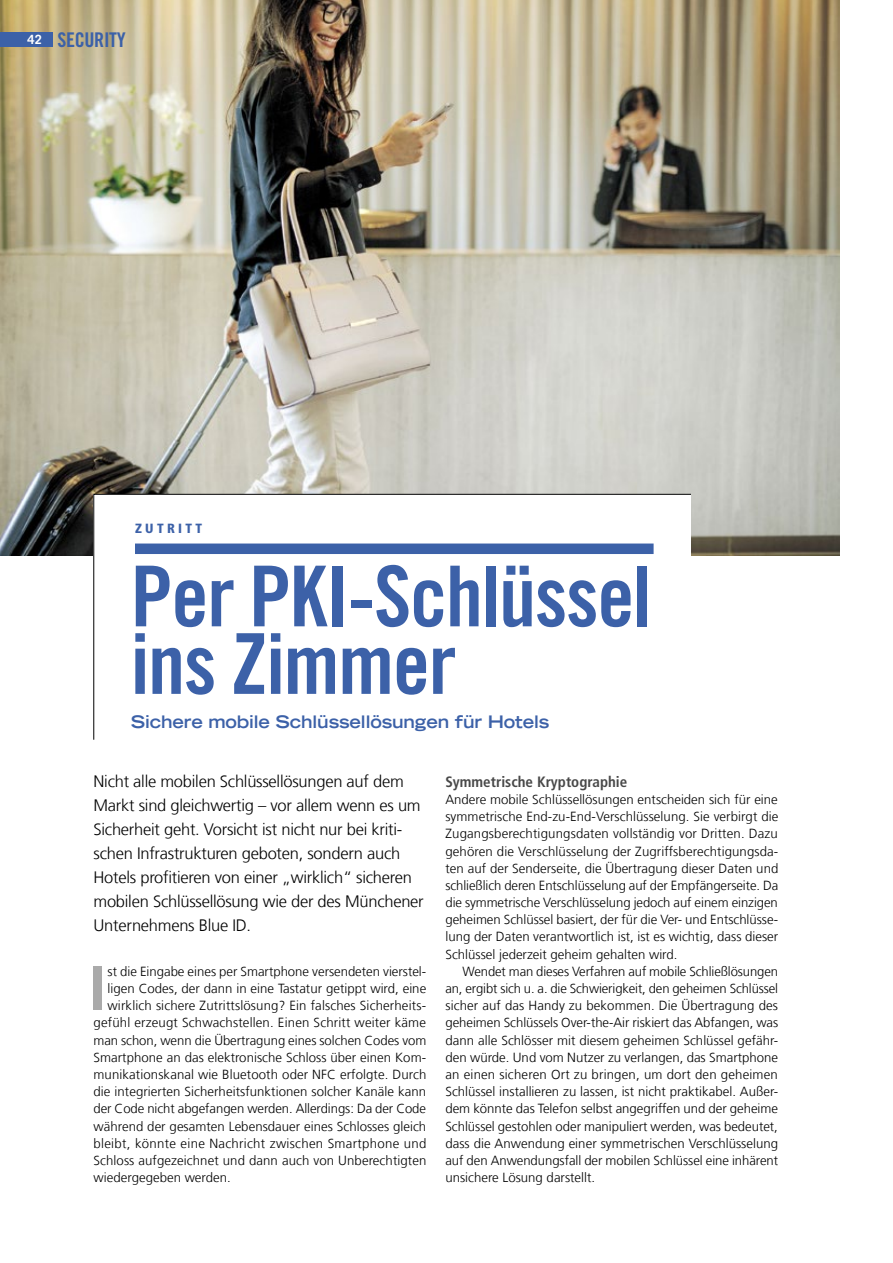
<style>
.page{position:relative;width:893px;height:1263px;background:#fff}
.page>*{position:absolute;margin:0;border:0;box-sizing:border-box;transform-origin:0 0}
.t1{font:84px/67.5px "Trade Gothic LT Com Bd Cn 20";letter-spacing:-.015em;color:#3c61a8}
.t2{font:700 expanded 60.45px "Trade Gothic LT Std";color:#aaa}
.t3{font:20.25px "Trade Gothic LT Std Bd Cn 20";letter-spacing:-.015em;color:#3c61a8}
.t4{font:700 expanded 17.25px "Trade Gothic LT Std";letter-spacing:-.005em;color:#3c61a8}
.t5{font:300 16.5px/24px "Frutiger LT Com";letter-spacing:-.015em;color:#000}
.t6{font:700 condensed 15px "Frutiger LT Com";color:#484848}
.t7{font:900 condensed 13.35px "Frutiger LT Com";letter-spacing:.25em;color:#3c61a8}
.t8{font:300 13.2px/17.2px "Frutiger LT Com";letter-spacing:.005em;color:#000;text-align:justify}
.s1{font-family:"Trade Gothic LT Com";font-weight:700;font-size:12.75px;color:#fff}
</style>
<div class="page">
<img style="left:0;top:0;width:840px;height:556px">
<svg style="left:93px;top:494px;width:598px;height:246px"></svg>
<div style="left:135px;top:543px;width:519px;height:11px;background:#3c61a8"></div>
<div style="left:0;top:32px;width:53px;height:15px;background:#3c61a8"></div>
<h3 class="t3" style="left:28px;top:27px;width:100px"><span class="s1">42</span> SECURITY</h3>
<p class="t7" style="left:135px;top:521px;width:69px">ZUTRITT</p>
<h1 class="t1" style="left:131px;top:562px;width:522px">Per PKI-Schlüssel ins Zimmer</h1>
<h3 class="t4" style="left:131px;top:710px;width:420px">Sichere mobile Schlüssellösungen für Hotels</h3>
<p class="t5" style="left:94px;top:769px;width:332px">Nicht alle mobilen Schlüssellösungen auf dem Markt sind gleichwertig – vor allem wenn es um Sicherheit geht. Vorsicht ist nicht nur bei kriti&shy;schen Infrastrukturen geboten, sondern auch Hotels profitieren von einer „wirklich“ sicheren mobilen Schlüssellösung wie der des Münchener Unternehmens Blue ID.</p>
<h2 class="t2" style="left:88px;top:949px;width:22px">I</h2>
<p class="t8" style="left:108px;top:963px;width:320px">st die Eingabe eines per Smartphone versendeten vierstel-</p>
<p class="t8" style="left:108px;top:980px;width:320px">ligen Codes, der dann in eine Tastatur getippt wird, eine</p>
<p class="t8" style="left:108px;top:997px;width:320px">wirklich sichere Zutrittslösung? Ein falsches Sicherheits-</p>
<p class="t8" style="left:94px;top:1014px;width:334px">gefühl erzeugt Schwachstellen. Einen Schritt weiter käme</p>
<p class="t8" style="left:94px;top:1031px;width:334px">man schon, wenn die Übertragung eines solchen Codes vom</p>
<p class="t8" style="left:94px;top:1049px;width:334px">Smartphone an das elektronische Schloss über einen Kom-</p>
<p class="t8" style="left:94px;top:1066px;width:334px">munikationskanal wie Bluetooth oder NFC erfolgte. Durch</p>
<p class="t8" style="left:94px;top:1083px;width:334px">die integrierten Sicherheitsfunktionen solcher Kanäle kann</p>
<p class="t8" style="left:94px;top:1100px;width:334px">der Code nicht abgefangen werden. Allerdings: Da der Code</p>
<p class="t8" style="left:94px;top:1117px;width:334px">während der gesamten Lebensdauer eines Schlosses gleich</p>
<p class="t8" style="left:94px;top:1135px;width:334px">bleibt, könnte eine Nachricht zwischen Smartphone und</p>
<p class="t8" style="left:94px;top:1152px;width:334px">Schloss aufgezeichnet und dann auch von Unberechtigten</p>
<p class="t8" style="left:94px;top:1169px;width:139px">wiedergegeben werden.</p>
<p class="t6" style="left:445px;top:773px;width:183px">Symmetrische Kryptographie</p>
<p class="t8" style="left:445px;top:791px;width:334px">Andere mobile Schlüssellösungen entscheiden sich für eine symmetrische End-zu-End-Verschlüsselung. Sie verbirgt die Zugangsberechtigungsdaten vollständig vor Dritten. Dazu gehören die Verschlüsselung der Zugriffsberechtigungsda&shy;ten auf der Senderseite, die Übertragung dieser Daten und schließlich deren Entschlüsselung auf der Empfängerseite. Da die symmetrische Verschlüsselung jedoch auf einem einzigen geheimen Schlüssel basiert, der für die Ver- und Entschlüsse&shy;lung der Daten verantwortlich ist, ist es wichtig, dass dieser Schlüssel jederzeit geheim gehalten wird.</p>
<p class="t8" style="left:445px;top:963px;width:334px;text-indent:17px">Wendet man dieses Verfahren auf mobile Schließlösungen an, ergibt sich u. a. die Schwierigkeit, den geheimen Schlüssel sicher auf das Handy zu bekommen. Die Übertragung des geheimen Schlüssels Over-the-Air riskiert das Abfangen, was dann alle Schlösser mit diesem geheimen Schlüssel gefähr&shy;den würde. Und vom Nutzer zu verlangen, das Smartphone an einen sicheren Ort zu bringen, um dort den geheimen Schlüssel installieren zu lassen, ist nicht praktikabel. Außer&shy;dem könnte das Telefon selbst angegriffen und der geheime Schlüssel gestohlen oder manipuliert werden, was bedeutet, dass die Anwendung einer symmetrischen Verschlüsselung auf den Anwendungsfall der mobilen Schlüssel eine inhärent unsichere Lösung darstellt.</p>
</div>
